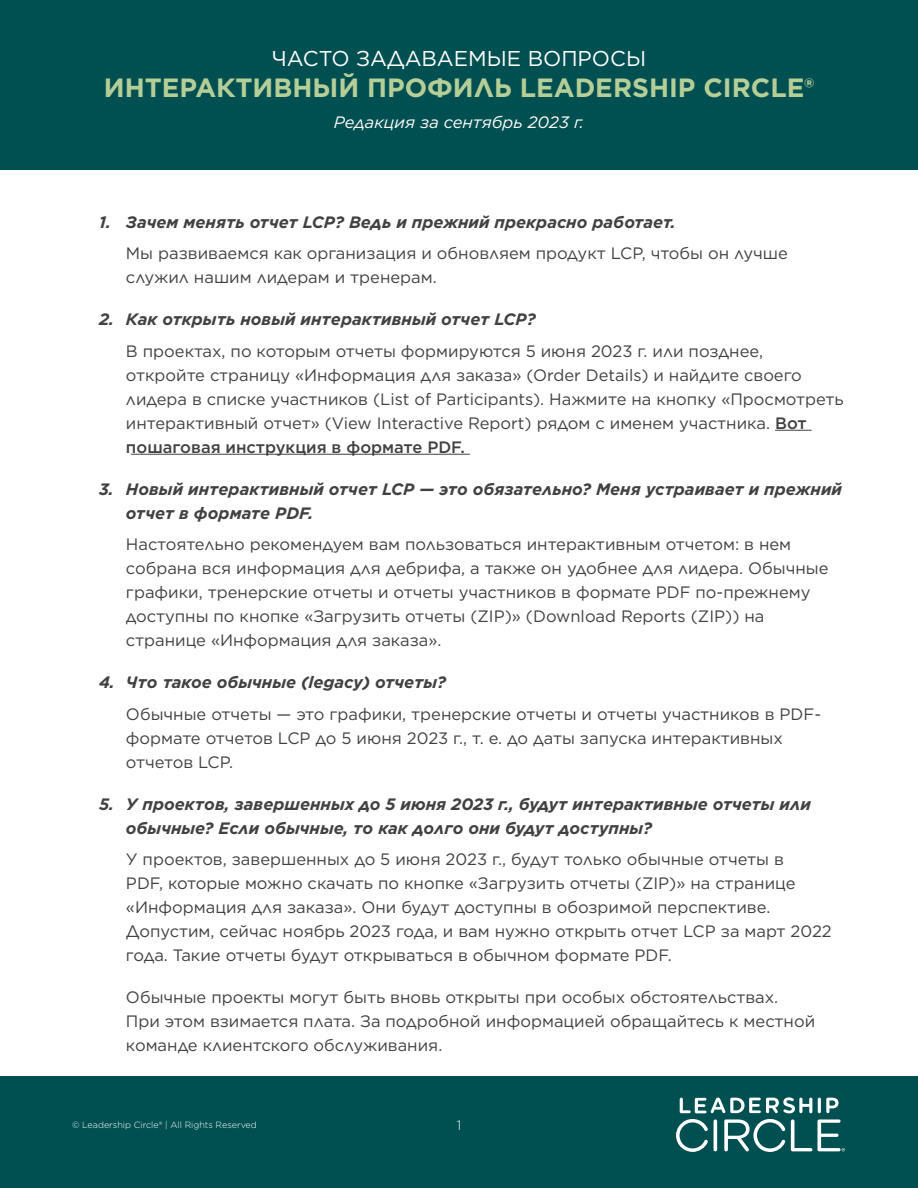
<style>
.page{position:relative;width:918px;height:1188px;background:#fff}
.page>*{position:absolute;margin:0;border:0;box-sizing:border-box;transform-origin:0 0}
.t1{font:700 26.4px "Gotham";color:#b5cd96}
.t2{font:21.45px "Gotham";color:#fff}
.t3{font:16.5px/24px "Gotham";color:#414042}
.t4{font:italic 700 16.5px/24px "Gotham";color:#414042}
.t5{font:italic 16.5px "Gotham";color:#fff}
.t6{font:300 13.5px "Gotham";color:#fff}
.t7{font:300 9px "Gotham";color:#fff}
.s1{font-weight:500}
</style>
<div class="page">
<div style="left:0;top:0;width:918px;height:169px;background:#005051"></div>
<hr style="left:775px;top:430px;width:37px;height:1px;background:#414042">
<hr style="left:131px;top:454px;width:339px;height:1px;background:#414042">
<div style="left:0;top:1076px;width:918px;height:112px;background:#005051"></div>
<svg style="left:818px;top:1098px;width:21px;height:15px"></svg>
<svg style="left:676px;top:1097px;width:136px;height:55px"></svg>
<svg style="left:818px;top:1119px;width:27px;height:32px"></svg>
<h2 class="t2" style="left:272px;top:44px;width:376px">ЧАСТО ЗАДАВАЕМЫЕ ВОПРОСЫ</h2>
<h1 class="t1" style="left:104px;top:70px;width:712px">ИНТЕРАКТИВНЫЙ ПРОФИЛЬ LEADERSHIP CIRCLE®</h1>
<p class="t5" style="left:334px;top:112px;width:252px">Редакция за сентябрь 2023 г.</p>
<p class="t4" style="left:99px;top:210px;width:578px">1. Зачем менять отчет LCP? Ведь и прежний прекрасно работает.</p>
<p class="t3" style="left:126px;top:241px;width:663px">Мы развиваемся как организация и обновляем продукт LCP, чтобы он лучше служил нашим лидерам и тренерам.</p>
<p class="t4" style="left:99px;top:307px;width:438px">2. Как открыть новый интерактивный отчет LCP?</p>
<p class="t3" style="left:126px;top:338px;width:719px">В проектах, по которым отчеты формируются 5 июня 2023 г. или позднее, откройте страницу «Информация для заказа» (Order Details) и найдите своего лидера в списке участников (List of Participants). Нажмите на кнопку «Просмотреть интерактивный отчет» (View Interactive Report) рядом с именем участника. <span class="s1">Вот пошаговая инструкция в формате PDF.</span></p>
<p class="t4" style="left:126px;top:477px;width:718px;text-indent:-27px">3. Новый интерактивный отчет LCP — это обязательно? Меня устраивает и прежний отчет в формате PDF.</p>
<p class="t3" style="left:126px;top:532px;width:704px">Настоятельно рекомендуем вам пользоваться интерактивным отчетом: в нем собрана вся информация для дебрифа, а также он удобнее для лидера. Обычные графики, тренерские отчеты и отчеты участников в формате PDF по-прежнему доступны по кнопке «Загрузить отчеты (ZIP)» (Download Reports (ZIP)) на странице «Информация для заказа».</p>
<p class="t4" style="left:99px;top:670px;width:349px">4. Что такое обычные (legacy) отчеты?</p>
<p class="t3" style="left:126px;top:701px;width:697px">Обычные отчеты — это графики, тренерские отчеты и отчеты участников в PDF&shy;формате отчетов LCP до 5 июня 2023 г., т. е. до даты запуска интерактивных отчетов LCP.</p>
<p class="t4" style="left:126px;top:792px;width:687px;text-indent:-27px">5. У проектов, завершенных до 5 июня 2023 г., будут интерактивные отчеты или обычные? Если обычные, то как долго они будут доступны?</p>
<p class="t3" style="left:126px;top:847px;width:707px">У проектов, завершенных до 5 июня 2023 г., будут только обычные отчеты в<br>PDF, которые можно скачать по кнопке «Загрузить отчеты (ZIP)» на странице «Информация для заказа». Они будут доступны в обозримой перспективе.<br>Допустим, сейчас ноябрь 2023 года, и вам нужно открыть отчет LCP за март 2022 года. Такие отчеты будут открываться в обычном формате PDF.</p>
<p class="t3" style="left:126px;top:985px;width:691px">Обычные проекты могут быть вновь открыты при особых обстоятельствах.<br>При этом взимается плата. За подробной информацией обращайтесь к местной команде клиентского обслуживания.</p>
<p class="t7" style="left:72px;top:1119px;width:186px">© Leadership Circle® | All Rights Reserved</p>
<p class="t6" style="left:457px;top:1117px;width:6px">1</p>
</div>
